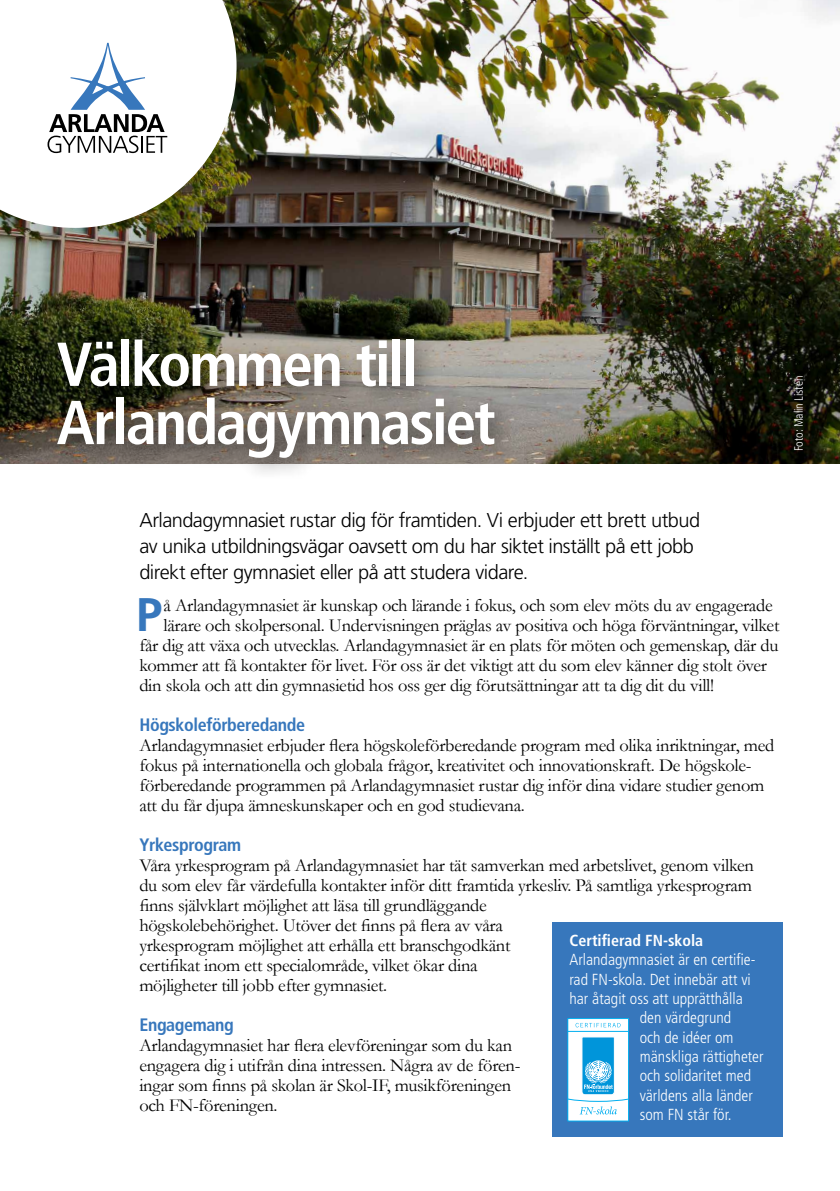
<style>
.page{position:relative;width:840px;height:1191px;background:#fff}
.page>*{position:absolute;margin:0;border:0;box-sizing:border-box;transform-origin:0 0}
.t1{font:700 condensed 61.8px/58.2px "Frutiger LT Std";letter-spacing:-.035em;color:#fff}
.t2{font:700 47px "Frutiger LT Std";color:#3777bc}
.t3{font:300 20px/26px "Frutiger LT Std";letter-spacing:-.025em;color:#000}
.t4{font:18.4px/20px "Garamond";letter-spacing:-.015em;color:#000}
.t5{font:700 condensed 18px "Frutiger LT Std";letter-spacing:-.02em;color:#3777bc}
.t6{font:300 condensed 16px "Frutiger LT Std";color:#fff}
.t7{font:700 condensed 16px "Frutiger LT Std";color:#fff}
.t8{font:300 condensed 12px "Frutiger LT Std";letter-spacing:-.01em;color:#fff}
</style>
<div class="page">
<hr style="left:839px;top:0;width:1px;height:636px;background:#c7c8ca">
<div style="left:552px;top:922px;width:230px;height:215px;background:#3777bc"></div>
<div style="left:567px;top:1018px;width:61px;height:103px;background:#fff"></div>
<svg style="left:575px;top:1023px;width:45px;height:4px"></svg>
<div style="left:567px;top:1018px;width:61px;height:103px;border:1px solid #00aeef"></div>
<svg style="left:567px;top:1036px;width:61px;height:78px"></svg>
<hr style="left:567px;top:1031px;width:61px;height:1px;background:#00aeef">
<img style="left:0;top:0;width:839px;height:464px">
<div style="left:46px;top:327px;width:472px;height:155px;background:#000;opacity:.5"></div>
<svg style="left:0;top:0;width:236px;height:228px"></svg>
<svg style="left:47px;top:43px;width:120px;height:110px"></svg>
<h1 class="t1" style="left:57px;top:335px;width:440px">Välkommen till<br>Arlandagymnasiet</h1>
<p class="t8" style="left:791px;top:451px;width:77px;rotate:-90deg">Foto: Malin Listén</p>
<p class="t3" style="left:139px;top:507px;width:562px">Arlandagymnasiet rustar dig för framtiden. Vi erbjuder ett brett utbud av unika utbildningsvägar oavsett om du har siktet inställt på ett jobb direkt efter gymnasiet eller på att studera vidare.</p>
<h2 class="t2" style="left:136px;top:587px;width:28px">P</h2>
<p class="t4" style="left:163px;top:594px;width:610px">å Arlandagymnasiet är kunskap och lärande i fokus, och som elev möts du av engagerade</p>
<p class="t4" style="left:163px;top:614px;width:617px">lärare och skolpersonal. Undervisningen präglas av positiva och höga förväntningar, vilket</p>
<p class="t4" style="left:139px;top:634px;width:640px">får dig att växa och utvecklas. Arlandagymnasiet är en plats för möten och gemenskap, där du</p>
<p class="t4" style="left:139px;top:654px;width:629px">kommer att få kontakter för livet. För oss är det viktigt att du som elev känner dig stolt över</p>
<p class="t4" style="left:139px;top:674px;width:576px">din skola och att din gymnasietid hos oss ger dig förutsättningar att ta dig dit du vill!</p>
<p class="t5" style="left:139px;top:714px;width:167px">Högskoleförberedande</p>
<p class="t4" style="left:139px;top:734px;width:636px">Arlandagymnasiet erbjuder flera högskoleförberedande program med olika inriktningar, med fokus på internationella och globala frågor, kreativitet och innovationskraft. De högskole&shy;förberedande programmen på Arlandagymnasiet rustar dig inför dina vidare studier genom att du får djupa ämneskunskaper och en god studievana.</p>
<p class="t5" style="left:139px;top:834px;width:103px">Yrkesprogram</p>
<p class="t4" style="left:139px;top:854px;width:615px">Våra yrkesprogram på Arlandagymnasiet har tät samverkan med arbetslivet, genom vilken du som elev får värdefulla kontakter inför ditt framtida yrkesliv. På samtliga yrkesprogram finns självklart möjlighet att läsa till grundläggande<br>högskolebehörighet. Utöver det finns på flera av våra<br>yrkesprogram möjlighet att erhålla ett branschgodkänt<br>certifikat inom ett specialområde, vilket ökar dina<br>möjligheter till jobb efter gymnasiet.</p>
<p class="t5" style="left:139px;top:1014px;width:96px">Engagemang</p>
<p class="t4" style="left:139px;top:1034px;width:382px">Arlandagymnasiet har flera elevföreningar som du kan engagera dig i utifrån dina intressen. Några av de fören&shy;ingar som finns på skolan är Skol-IF, musikföreningen och FN-föreningen.</p>
<p class="t7" style="left:569px;top:931px;width:135px">Certifierad FN-skola</p>
<p class="t6" style="left:569px;top:950px;width:187px">Arlandagymnasiet är en certifie-</p>
<p class="t6" style="left:569px;top:970px;width:183px">rad FN-skola. Det innebär att vi</p>
<p class="t6" style="left:569px;top:989px;width:175px">har åtagit oss att upprätthålla</p>
<p class="t6" style="left:639px;top:1008px;width:93px">den värdegrund</p>
<p class="t6" style="left:639px;top:1028px;width:95px">och de idéer om</p>
<p class="t6" style="left:639px;top:1047px;width:125px">mänskliga rättigheter</p>
<p class="t6" style="left:639px;top:1066px;width:113px">och solidaritet med</p>
<p class="t6" style="left:639px;top:1086px;width:114px">världens alla länder</p>
<p class="t6" style="left:639px;top:1105px;width:93px">som FN står för.</p>
</div>
